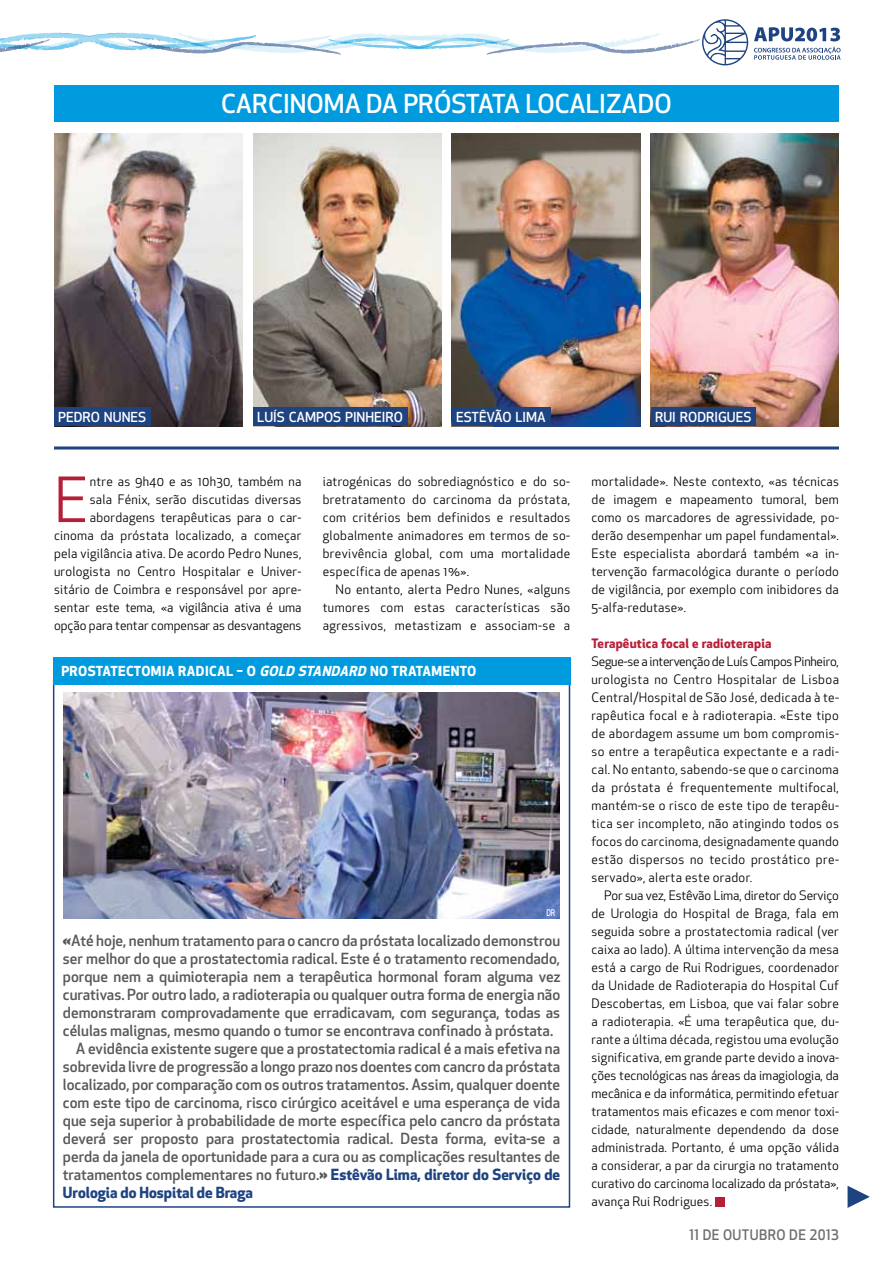
<style>
.page{position:relative;width:893px;height:1263px;background:#fff}
.page>*{position:absolute;margin:0;border:0;box-sizing:border-box;transform-origin:0 0}
.t1{font:60.75px "Apex New";color:#b51f38}
.t2{font:500 25.5px "Apex New";color:#fff}
.t3{font:500 15px "Apex New";color:#58595b}
.t4{font:700 15px "Apex New";color:#1e4381}
.t5{font:500 14.1px "Apex New";color:#6d6e71;scale:.95 1}
.t6{font:500 13.5px "Apex New";color:#fff}
.t7{font:700 13.5px "Apex New";letter-spacing:.03em;color:#fff}
.t8{font:12.75px/18px "Apex New";letter-spacing:.02em;color:#000;text-align:justify}
.t9{font:700 12.75px "Apex New";letter-spacing:.02em;color:#b51f38}
.t10{font:500 9px "Apex New";color:#fff;scale:.8 1}
.s1{font-style:italic}
.s2{font-weight:900;font-style:italic;font-size:18px}
.s3{font-weight:900;font-size:18px}
.s4{font-weight:700;color:#1e4381}
</style>
<div class="page">
<hr style="left:54px;top:446px;width:785px;height:3px;background:#1e4381">
<img style="left:452px;top:134px;width:188px;height:292px">
<img style="left:253px;top:134px;width:188px;height:292px">
<img style="left:54px;top:134px;width:188px;height:292px">
<img style="left:651px;top:134px;width:188px;height:292px">
<div style="left:715px;top:1197px;width:9px;height:9px;background:#b51f38"></div>
<div style="left:54px;top:407px;width:96px;height:19px;background:#1e4381"></div>
<div style="left:253px;top:407px;width:154px;height:19px;background:#1e4381"></div>
<div style="left:452px;top:407px;width:98px;height:19px;background:#1e4381"></div>
<div style="left:651px;top:407px;width:105px;height:19px;background:#1e4381"></div>
<div style="left:53px;top:657px;width:517px;height:27px;background:#009bdf"></div>
<div style="left:54px;top:85px;width:785px;height:36px;background:#009bdf"></div>
<img style="left:64px;top:692px;width:496px;height:226px">
<svg style="left:847px;top:1186px;width:23px;height:22px"></svg>
<svg style="left:754px;top:27px;width:86px;height:14px"></svg>
<svg style="left:754px;top:47px;width:87px;height:13px"></svg>
<svg style="left:0;top:19px;width:748px;height:46px"></svg>
<h2 class="t2" style="left:221px;top:86px;width:15px">CARCI</h2>
<h2 class="t2" style="left:290px;top:86px;width:130px">NOMA DA PRÓS</h2>
<h2 class="t2" style="left:466px;top:86px;width:74px">TATA LOCALI</h2>
<h2 class="t2" style="left:606px;top:86px;width:33px">ZADO</h2>
<p class="t6" style="left:58px;top:408px;width:89px">Pedro Nunes</p>
<p class="t6" style="left:257px;top:408px;width:147px">Lu ís Campos pinheiro</p>
<p class="t6" style="left:456px;top:408px;width:91px">estêvão lima</p>
<p class="t6" style="left:655px;top:408px;width:98px">Rui rodrigues</p>
<p class="t8" style="left:54px;top:472px;width:249px;text-align:right">ntre as 9h40 e as 10h30, também na<br>sala Fénix, serão discutidas diversas abordagens terapêuticas para o car&shy;cinoma da próstata localizado, a começar pela vigilância ativa. De acordo Pedro Nunes, urologista no Centro Hospitalar e Univer&shy;sitário de Coimbra e responsável por apre&shy;sentar este tema, «a vigilância ativa é uma opção para tentar compensar as desvantagens</p>
<h1 class="t1" style="left:54px;top:462px;width:36px">E</h1>
<p class="t8" style="left:323px;top:472px;width:249px">iatrogénicas do sobrediagnóstico e do so&shy;bretratamento do carcinoma da próstata, com critérios bem definidos e resultados globalmente animadores em termos de so&shy;brevivência global, com uma mortalidade específica de apenas 1%».</p>
<p class="t8" style="left:323px;top:580px;width:249px;text-indent:13px">No entanto, alerta Pedro Nunes, «alguns tumores com estas características são agressivos, metastizam e associam-se a</p>
<p class="t7" style="left:61px;top:661px;width:416px">Prostatectomia radical – o <span class="s1">GOLD STANDARD</span> no tratamento</p>
<p class="t10" style="left:546px;top:907px;width:7px">DR</p>
<p class="t3" style="left:63px;top:930px;width:499px"><span class="s2">«</span>Até hoje, nenhum tratamento para o cancro da próstata localizado demonstrou</p>
<p class="t3" style="left:63px;top:948px;width:499px">ser melhor do que a prostatectomia radical. Este é o tratamento recomendado,</p>
<p class="t3" style="left:63px;top:966px;width:499px">porque nem a quimioterapia nem a terapêutica hormonal foram alguma vez</p>
<p class="t3" style="left:63px;top:984px;width:499px">curativas. Por outro lado, a radioterapia ou qualquer outra forma de energia não</p>
<p class="t3" style="left:63px;top:1002px;width:499px">demonstraram comprovadamente que erradicavam, com segurança, todas as</p>
<p class="t3" style="left:63px;top:1020px;width:492px">células malignas, mesmo quando o tumor se encontrava confinado à próstata.</p>
<p class="t3" style="left:76px;top:1038px;width:486px">A evidência existente sugere que a prostatectomia radical é a mais efetiva na</p>
<p class="t3" style="left:63px;top:1056px;width:499px">sobrevida livre de progressão a longo prazo nos doentes com cancro da próstata</p>
<p class="t3" style="left:63px;top:1074px;width:499px">localizado, por comparação com os outros tratamentos. Assim, qualquer doente</p>
<p class="t3" style="left:63px;top:1092px;width:499px">com este tipo de carcinoma, risco cirúrgico aceitável e uma esperança de vida</p>
<p class="t3" style="left:63px;top:1110px;width:499px">que seja superior à probabilidade de morte específica pelo cancro da próstata</p>
<p class="t3" style="left:63px;top:1128px;width:499px">deverá ser proposto para prostatectomia radical. Desta forma, evita-se a</p>
<p class="t3" style="left:63px;top:1146px;width:499px">perda da janela de oportunidade para a cura ou as complicações resultantes de</p>
<p class="t3" style="left:63px;top:1164px;width:499px">tratamentos complementares no futuro.<span class="s3">»</span> <span class="s4">Estêvão Lima, diretor do Serviço de</span></p>
<p class="t4" style="left:63px;top:1181px;width:192px">Urologia do Hospital de Braga</p>
<p class="t8" style="left:591px;top:472px;width:249px">mortalidade». Neste contexto, «as técnicas de imagem e mapeamento tumoral, bem como os marcadores de agressividade, po&shy;derão desempenhar um papel fundamental».<br>Este especialista abordará também «a in&shy;tervenção farmacológica durante o período de vigilância, por exemplo com inibidores da 5-alfa-redutase».</p>
<p class="t9" style="left:591px;top:634px;width:182px">Terapêutica focal e radioterapia</p>
<p class="t8" style="left:591px;top:652px;width:249px">Segue-se a intervenção de Luís Campos Pinheiro, urologista no Centro Hospitalar de Lisboa Central/Hospital de São José, dedicada à te&shy;rapêutica focal e à radioterapia. «Este tipo de abordagem assume um bom compromis&shy;so entre a terapêutica expectante e a radi&shy;cal. No entanto, sabendo-se que o carcinoma da próstata é frequentemente multifocal, mantém-se o risco de este tipo de terapêu&shy;tica ser incompleto, não atingindo todos os focos do carcinoma, designadamente quando estão dispersos no tecido prostático pre&shy;servado», alerta este orador.</p>
<p class="t8" style="left:591px;top:886px;width:249px;text-indent:13px">Por sua vez, Estêvão Lima, diretor do Serviço de Urologia do Hospital de Braga, fala em seguida sobre a prostatectomia radical (ver caixa ao lado). A última intervenção da mesa está a cargo de Rui Rodrigues, coordenador da Unidade de Radioterapia do Hospital Cuf Descobertas, em Lisboa, que vai falar sobre a radioterapia. «É uma terapêutica que, du&shy;rante a última década, registou uma evolução significativa, em grande parte devido a inova&shy;ções tecnológicas nas áreas da imagiologia, da mecânica e da informática, permitindo efetuar tratamentos mais eficazes e com menor toxi&shy;cidade, naturalmente dependendo da dose administrada. Portanto, é uma opção válida a considerar, a par da cirurgia no tratamento curativo do carcinoma localizado da próstata», avança Rui Rodrigues.</p>
<p class="t5" style="left:689px;top:1225px;width:56px">11 de outub</p>
<p class="t5" style="left:768px;top:1225px;width:77px">ro de 2013</p>
</div>
